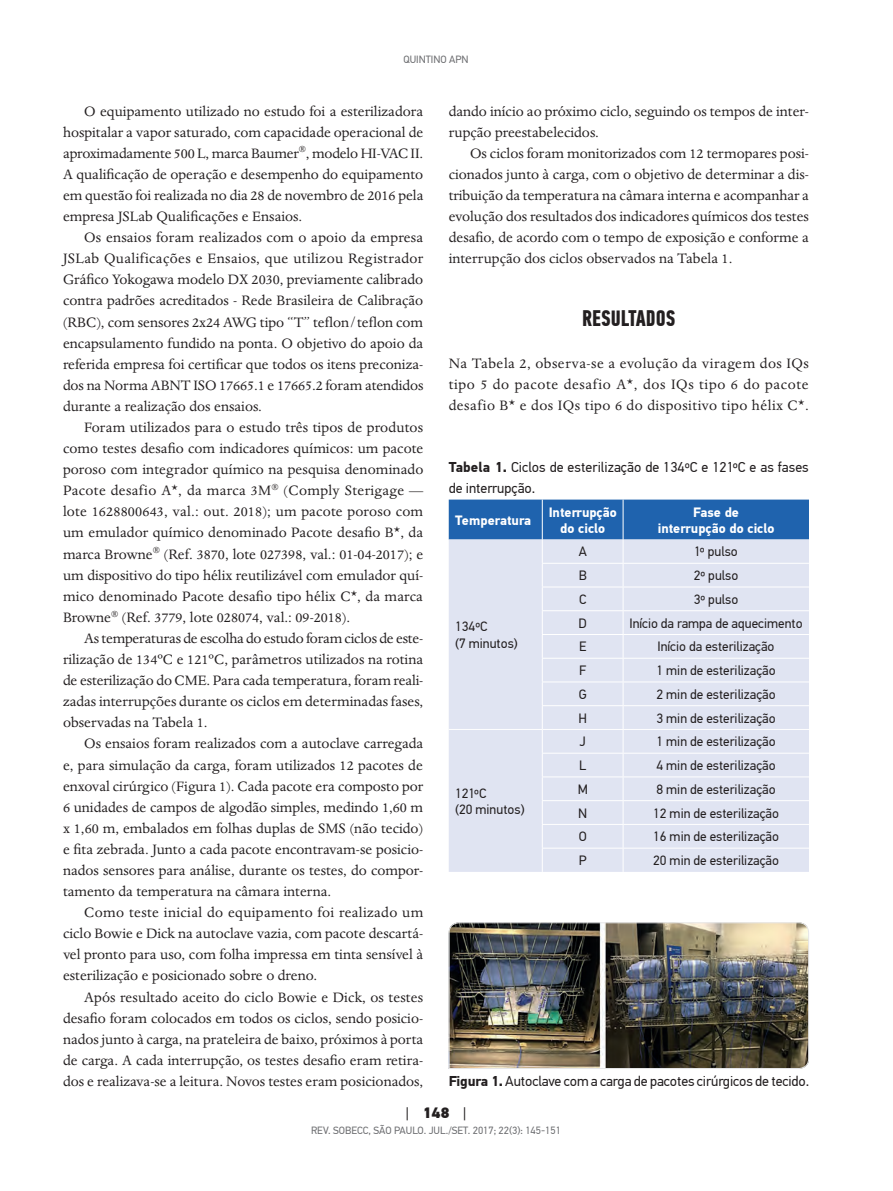
<style>
.page{position:relative;width:893px;height:1191px;background:#fff}
.page>*{position:absolute;margin:0;border:0;box-sizing:border-box;transform-origin:0 0}
.z_sub__1{font:700 22.5px "PF Din Text Comp Pro";color:#231f20}
.z_texto{font:15.75px/21.1px "Dante MT Std";color:#231f20;text-align:justify}
.z_texto_sem_recuo{font:15.75px/21px "Dante MT Std";letter-spacing:.03em;color:#231f20;text-align:justify}
.t1{font:900 15px "PF Din Text Pro";color:#231f20}
.z_tab_fig_titulo{font:14.25px/21px "PF Din Text Pro";color:#231f20}
.z_tab_texto{font:13.5px/16.2px "PF Din Text Pro";color:#231f20}
.z_tab_cabecalho{font:700 13.5px/16.2px "PF Din Text Pro";color:#fff;text-align:center}
.t2{font:10.5px "PF Din Text Pro";color:#6c6d70}
.s1{font-weight:700}
.s2{font-weight:400}
</style>
<div class="page">
<svg style="left:449px;top:499px;width:360px;height:373px;background:#ccd7eb"></svg>
<img style="left:448px;top:922px;width:361px;height:147px">
<p class="t2" style="left:403px;top:53px;width:67px">QUINTINO APN</p>
<p class="z_texto" style="left:63px;top:100px;width:362px;text-indent:21px">O equipamento utilizado no estudo foi a esterilizadora hospitalar a vapor saturado, com capacidade operacional de aproximadamente 500 L, marca Baumer•, modelo HI-VAC II.<br>A qualificação de operação e desempenho do equipamento em questão foi realizada no dia 28 de novembro de 2016 pela empresa JSLab Qualificações e Ensaios.</p>
<p class="z_texto" style="left:63px;top:227px;width:362px;text-indent:21px">Os ensaios foram realizados com o apoio da empresa JSLab Qualificações e Ensaios, que utilizou Registrador Gráfico Yokogawa modelo DX 2030, previamente calibrado contra padrões acreditados - Rede Brasileira de Calibração (RBC), com sensores 2x24 AWG tipo “T” teflon/teflon com encapsulamento fundido na ponta. O objetivo do apoio da referida empresa foi certificar que todos os itens preconiza&shy;dos na Norma ABNT ISO 17665.1 e 17665.2 foram atendidos durante a realização dos ensaios.</p>
<p class="z_texto" style="left:63px;top:417px;width:362px;text-indent:21px">Foram utilizados para o estudo três tipos de produtos como testes desafio com indicadores químicos: um pacote poroso com integrador químico na pesquisa denominado Pacote desafio A*, da marca 3M• (Comply Sterigage — lote 1628800643, val.: out. 2018); um pacote poroso com um emulador químico denominado Pacote desafio B*, da marca Browne• (Ref. 3870, lote 027398, val.: 01-04-2017); e um dispositivo do tipo hélix reutilizável com emulador quí&shy;mico denominado Pacote desafio tipo hélix C*, da marca Browne• (Ref. 3779, lote 028074, val.: 09-2018).</p>
<p class="z_texto" style="left:63px;top:628px;width:362px;text-indent:21px">As temperaturas de escolha do estudo foram ciclos de este&shy;rilização de 134ºC e 121ºC, parâmetros utilizados na rotina de esterilização do CME. Para cada temperatura, foram reali&shy;zadas interrupções durante os ciclos em determinadas fases, observadas na Tabela 1.</p>
<p class="z_texto" style="left:63px;top:733px;width:362px;text-indent:21px">Os ensaios foram realizados com a autoclave carregada e, para simulação da carga, foram utilizados 12 pacotes de enxoval cirúrgico (Figura 1). Cada pacote era composto por 6 unidades de campos de algodão simples, medindo 1,60 m x 1,60 m, embalados em folhas duplas de SMS (não tecido) e fita zebrada. Junto a cada pacote encontravam-se posicio&shy;nados sensores para análise, durante os testes, do compor&shy;tamento da temperatura na câmara interna.</p>
<p class="z_texto" style="left:63px;top:902px;width:362px;text-indent:21px">Como teste inicial do equipamento foi realizado um ciclo Bowie e Dick na autoclave vazia, com pacote descartá&shy;vel pronto para uso, com folha impressa em tinta sensível à esterilização e posicionado sobre o dreno.</p>
<p class="z_texto" style="left:63px;top:986px;width:362px;text-indent:21px">Após resultado aceito do ciclo Bowie e Dick, os testes desafio foram colocados em todos os ciclos, sendo posicio&shy;nados junto à carga, na prateleira de baixo, próximos à porta de carga. A cada interrupção, os testes desafio eram retira&shy;dos e realizava-se a leitura. Novos testes eram posicionados,</p>
<p class="z_texto" style="left:449px;top:100px;width:362px">dando início ao próximo ciclo, seguindo os tempos de inter&shy;rupção preestabelecidos.</p>
<p class="z_texto" style="left:449px;top:142px;width:362px;text-indent:21px">Os ciclos foram monitorizados com 12 termopares posi&shy;cionados junto à carga, com o objetivo de determinar a dis&shy;tribuição da temperatura na câmara interna e acompanhar a evolução dos resultados dos indicadores químicos dos testes desafio, de acordo com o tempo de exposição e conforme a interrupção dos ciclos observados na Tabela 1.</p>
<p class="z_sub__1" style="left:582px;top:304px;width:95px">RESULTADOS</p>
<p class="z_texto_sem_recuo" style="left:449px;top:352px;width:362px">Na Tabela 2, observa-se a evolução da viragem dos IQs tipo 5 do pacote desafio A*, dos IQs tipo 6 do pacote desafio B* e dos IQs tipo 6 do dispositivo tipo hélix C*.</p>
<p class="z_tab_fig_titulo" style="left:449px;top:457px;width:361px"><span class="s1">Tabela 1.</span> Ciclos de esterilização de 134ºC e 121ºC e as fases de interrupção.</p>
<p class="z_tab_cabecalho" style="left:455px;top:512px;width:78px">Temperatura</p>
<p class="z_tab_cabecalho" style="left:549px;top:504px;width:70px">Interrupção do ciclo</p>
<p class="z_tab_cabecalho" style="left:658px;top:504px;width:118px">Fase de interrupção do ciclo</p>
<p class="z_tab_texto" style="left:455px;top:619px;width:64px">134ºC<br>(7 minutos)</p>
<p class="z_tab_texto" style="left:455px;top:785px;width:71px">121ºC<br>(20 minutos)</p>
<p class="z_tab_texto" style="left:579px;top:544px;width:10px">A</p>
<p class="z_tab_texto" style="left:694px;top:544px;width:45px">1º pulso</p>
<p class="z_tab_texto" style="left:579px;top:567px;width:10px">B</p>
<p class="z_tab_texto" style="left:694px;top:567px;width:46px">2º pulso</p>
<p class="z_tab_texto" style="left:579px;top:591px;width:9px">C</p>
<p class="z_tab_texto" style="left:694px;top:591px;width:46px">3º pulso</p>
<p class="z_tab_texto" style="left:578px;top:615px;width:10px">D</p>
<p class="z_tab_texto" style="left:629px;top:615px;width:175px">Início da rampa de aquecimento</p>
<p class="z_tab_texto" style="left:579px;top:639px;width:9px">E</p>
<p class="z_tab_texto" style="left:657px;top:639px;width:119px">Início da esterilização</p>
<p class="z_tab_texto" style="left:579px;top:662px;width:9px">F</p>
<p class="z_tab_texto" style="left:656px;top:662px;width:121px">1 min de esterilização</p>
<p class="z_tab_texto" style="left:579px;top:686px;width:10px">G</p>
<p class="z_tab_texto" style="left:656px;top:686px;width:121px">2 min de esterilização</p>
<p class="z_tab_texto" style="left:578px;top:710px;width:10px">H</p>
<p class="z_tab_texto" style="left:656px;top:710px;width:121px">3 min de esterilização</p>
<p class="z_tab_texto" style="left:580px;top:734px;width:8px">J</p>
<p class="z_tab_texto" style="left:656px;top:734px;width:121px">1 min de esterilização</p>
<p class="z_tab_texto" style="left:579px;top:757px;width:9px">L</p>
<p class="z_tab_texto" style="left:656px;top:757px;width:121px">4 min de esterilização</p>
<p class="z_tab_texto" style="left:578px;top:781px;width:12px">M</p>
<p class="z_tab_texto" style="left:656px;top:781px;width:121px">8 min de esterilização</p>
<p class="z_tab_texto" style="left:578px;top:805px;width:11px">N</p>
<p class="z_tab_texto" style="left:653px;top:805px;width:127px">12 min de esterilização</p>
<p class="z_tab_texto" style="left:579px;top:828px;width:10px">O</p>
<p class="z_tab_texto" style="left:653px;top:828px;width:127px">16 min de esterilização</p>
<p class="z_tab_texto" style="left:579px;top:852px;width:9px">P</p>
<p class="z_tab_texto" style="left:653px;top:852px;width:127px">20 min de esterilização</p>
<p class="z_tab_fig_titulo" style="left:449px;top:1070px;width:362px"><span class="s1">Figura 1.</span> Autoclave com a carga de pacotes cirúrgicos de tecido.</p>
<p class="t1" style="left:406px;top:1102px;width:62px"><span class="s2">|</span> 148 <span class="s2">|</span></p>
<p class="t2" style="left:311px;top:1124px;width:251px">REV. SOBECC, SÃO PAULO. JUL./SET. 2017; 22(3): 145-151</p>
</div>
